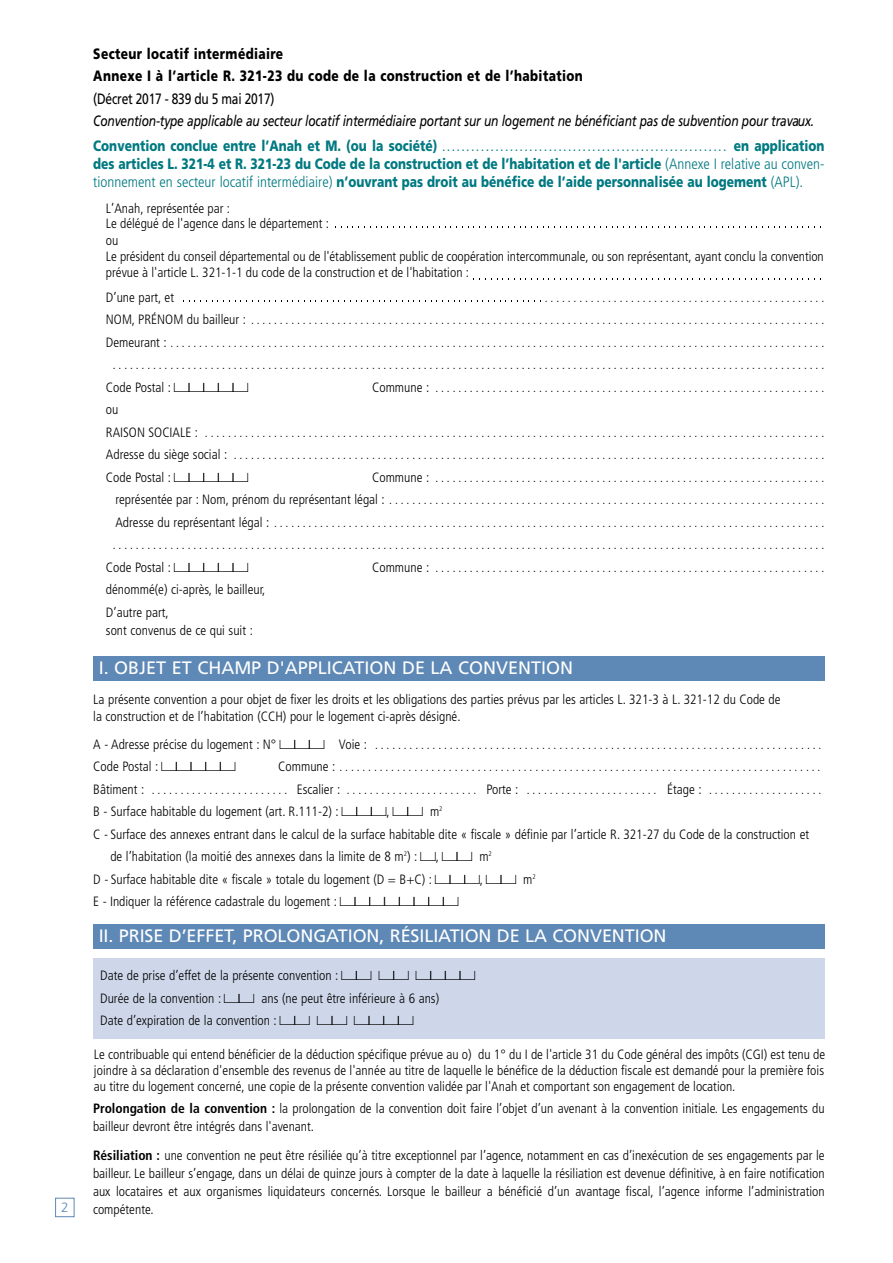
<style>
.page{position:relative;width:893px;height:1263px;background:#fff}
.page>*{position:absolute;margin:0;border:0;box-sizing:border-box;transform-origin:0 0}
.t1{font:18px "Frutiger LT Std";letter-spacing:-.005em;color:#fff}
.t2{font:900 15px/18px "Frutiger LT Std";color:#007981;scale:.8 1}
.t3{font:italic 15px "Frutiger LT Std";letter-spacing:-.015em;color:#000;scale:.8 1}
.t4{font:900 15px "Frutiger LT Std";letter-spacing:.03em;color:#000;scale:.8 1}
.t5{font:15px "Frutiger LT Std";letter-spacing:-.015em;color:#000;scale:.8 1}
.t6{font:300 condensed 13.5px/16.2px "Frutiger LT Std";color:#000}
.t7{font:300 13.5px "Frutiger LT Std";color:#5e88b5}
.t8{font:300 condensed 12px/22.5px "Frutiger LT Std";color:#000;text-align:right}
.t9{font:900 9px "Frutiger LT Std";color:#007981;scale:.8 1}
.s1{font-size:15px}
.s2{font-weight:300;font-stretch:condensed}
.s3{font-size:13.5px}
.s4{font-family:"Peignes TYPO";font-weight:400;font-stretch:normal}
.s5{font-family:"Peignes TYPO";font-weight:400;font-stretch:normal;font-size:13.5px}
.s6{font-weight:700}
</style>
<div class="page">
<div style="left:55px;top:1198px;width:19px;height:19px;border:1px solid #5e88b5"></div>
<div style="left:93px;top:958px;width:732px;height:81px;background:#ced7e9"></div>
<div style="left:93px;top:657px;width:732px;height:24px;background:#5e88b5"></div>
<div style="left:93px;top:924px;width:732px;height:25px;background:#5e88b5"></div>
<svg style="left:183px;top:300px;width:358px;height:2px"></svg>
<svg style="left:335px;top:226px;width:358px;height:1px"></svg>
<svg style="left:699px;top:226px;width:122px;height:1px"></svg>
<svg style="left:473px;top:279px;width:220px;height:1px"></svg>
<svg style="left:699px;top:279px;width:122px;height:1px"></svg>
<p class="t7" style="left:61px;top:1200px;width:9px">2</p>
<p class="t4" style="left:93px;top:45px;width:239px">Secteur locatif intermédiaire</p>
<p class="t4" style="left:93px;top:66px;width:613px">Annexe I à l’article R. 321-23 du code de la construction et de l’habitation</p>
<p class="t5" style="left:93px;top:90px;width:228px">(Décret 2017 - 839 du 5 mai 2017)</p>
<p class="t3" style="left:93px;top:112px;width:903px">Convention-type applicable au secteur locatif intermédiaire portant sur un logement ne bénéficiant pas de subvention pour travaux.</p>
<p class="t9" style="left:93px;top:142px;width:915px"><span class="s1">Conventionconclueentrel’AnahetM.(oulasociété)</span> ........................................................... <span class="s1">enapplication</span></p>
<p class="t2" style="left:93px;top:155px;width:915px">des articles L. 321-4 et R. 321-23 du Code de la construction et de l’habitation et de l'article <span class="s2">(Annexe I relative au conven&shy;tionnement en secteur locatif intermédiaire)</span> n’ouvrant pas droit au bénéfice de l’aide personnalisée au logement <span class="s2">(APL).</span></p>
<p class="t6" style="left:106px;top:200px;width:125px">L’Anah, représentée par :</p>
<p class="t6" style="left:106px;top:216px;width:719px">Le délégué de l'agence dans le département :<br>ou<br>Le président du conseil départemental ou de l'établissement public de coopération intercommunale, ou son représentant, ayant conclu la convention prévue à l'article L. 321-1-1 du code de la construction et de l'habitation :</p>
<p class="t6" style="left:106px;top:289px;width:70px">D’une part, et</p>
<p class="t8" style="left:106px;top:286px;width:720px">. . . . . . . . . . . . . . . . . . . . . . . . . . . . . . . . . . . . . . . . . . . . . . . . .<br><span class="s3">NOM, PRÉNOM du bailleur :</span> . . . . . . . . . . . . . . . . . . . . . . . . . . . . . . . . . . . . . . . . . . . . . . . . . . . . . . . . . . . . . . . . . . . . . . . . . . . . . . . . . . . . . . . . . . . . . . . . . . . .<br><span class="s3">Demeurant :</span> . . . . . . . . . . . . . . . . . . . . . . . . . . . . . . . . . . . . . . . . . . . . . . . . . . . . . . . . . . . . . . . . . . . . . . . . . . . . . . . . . . . . . . . . . . . . . . . . . . . . . . . . . . . . . . . . . . . . . . . . . . . . . . . . . . . . . . . . . . . . . . . . . . . . . . . . . . . . . . . . . . . . . . . . . . . . . . . . . . . . . . . . . . . . . . . . . . . . . . . . . . . . . . . . . . . . . . . . . . . . . . . . . . . . . . . . . . . . . .</p>
<p class="t6" style="left:106px;top:379px;width:144px">Code Postal : <span class="s4">hhhhh</span></p>
<p class="t8" style="left:372px;top:376px;width:453px"><span class="s3">Commune :</span> . . . . . . . . . . . . . . . . . . . . . . . . . . . . . . . . . . . . . . . . . . . . . . . . . . . . . . . . . . . . . . . . . . . .</p>
<p class="t6" style="left:106px;top:401px;width:14px">ou</p>
<p class="t8" style="left:106px;top:421px;width:720px;text-align:left"><span class="s3">RAISON SOCIALE :</span> . . . . . . . . . . . . . . . . . . . . . . . . . . . . . . . . . . . . . . . . . . . . . . . . . . . . . . . . . . . . . . . . . . . . . . . . . . . . . . . . . . . . . . . . . . . . . . . . . . . . . . . . . . . .<br><span class="s3">Adresse du siège social :</span> . . . . . . . . . . . . . . . . . . . . . . . . . . . . . . . . . . . . . . . . . . . . . . . . . . . . . . . . . . . . . . . . . . . . . . . . . . . . . . . . . . . . . . . . . . . . . . . . . . . . . . .</p>
<p class="t6" style="left:106px;top:469px;width:144px">Code Postal : <span class="s4">hhhhh</span></p>
<p class="t8" style="left:113px;top:466px;width:713px;text-align:justify;text-indent:259px"><span class="s3">Commune :</span> . . . . . . . . . . . . . . . . . . . . . . . . . . . . . . . . . . . . . . . . . . . . . . . . . . . . . . . . . . . . . . . . . . . . <span class="s3">représentée par : Nom, prénom du représentant légal :</span> . . . . . . . . . . . . . . . . . . . . . . . . . . . . . . . . . . . . . . . . . . . . . . . . . . . . . . . . . . . . . . . . . . . . . . . . . . . .<br><span class="s3">Adresse du représentant légal :</span> . . . . . . . . . . . . . . . . . . . . . . . . . . . . . . . . . . . . . . . . . . . . . . . . . . . . . . . . . . . . . . . . . . . . . . . . . . . . . . . . . . . . . . . . . . . . . . . . . . . . . . . . . . . . . . . . . . . . . . . . . . . . . . . . . . . . . . . . . . . . . . . . . . . . . . . . . . . . . . . . . . . . . . . . . . . . . . . . . . . . . . . . . . . . . . . . . . . . . . . . . . . . . . . . . . . . . . . . . . . .</p>
<p class="t6" style="left:106px;top:559px;width:144px">Code Postal : <span class="s4">hhhhh</span></p>
<p class="t8" style="left:372px;top:556px;width:453px"><span class="s3">Commune :</span> . . . . . . . . . . . . . . . . . . . . . . . . . . . . . . . . . . . . . . . . . . . . . . . . . . . . . . . . . . . . . . . . . . . .</p>
<p class="t6" style="left:106px;top:578px;width:161px;line-height:22.5px">dénommé(e) ci-après, le bailleur,<br>D’autre part,</p>
<p class="t6" style="left:106px;top:622px;width:148px">sont convenus de ce qui suit :</p>
<h1 class="t1" style="left:99px;top:658px;width:476px">I. OBJET ET CHAMP D'APPLICATION DE LA CONVENTION</h1>
<p class="t6" style="left:93px;top:692px;width:689px">La présente convention a pour objet de fixer les droits et les obligations des parties prévus par les articles L. 321-3 à L. 321-12 du Code de la construction et de l’habitation (CCH) pour le logement ci-après désigné.</p>
<p class="t8" style="left:93px;top:734px;width:730px"><span class="s3">A - Adresse précise du logement : N°</span> <span class="s5">hhh</span> <span class="s3">Voie :</span> . . . . . . . . . . . . . . . . . . . . . . . . . . . . . . . . . . . . . . . . . . . . . . . . . . . . . . . . . . . . . . . . . . . . . . . . . . . . . .</p>
<p class="t6" style="left:93px;top:759px;width:144px">Code Postal : <span class="s4">hhhhh</span></p>
<p class="t8" style="left:93px;top:756px;width:729px"><span class="s3">Commune :</span> . . . . . . . . . . . . . . . . . . . . . . . . . . . . . . . . . . . . . . . . . . . . . . . . . . . . . . . . . . . . . . . . . . . . . . . . . . . . . . . . . . . .<br><span class="s3">Bâtiment :</span> . . . . . . . . . . . . . . . . . . . . . . . . <span class="s3">Escalier :</span> . . . . . . . . . . . . . . . . . . . . . . . <span class="s3">Porte :</span> . . . . . . . . . . . . . . . . . . . . . . . <span class="s3">Étage :</span> . . . . . . . . . . . . . . . . . . . .</p>
<p class="t6" style="left:93px;top:804px;width:351px">B - Surface habitable du logement (art. R.111-2) : <span class="s4">hhh</span>, <span class="s4">hh</span> m<sup>2</sup></p>
<p class="t6" style="left:93px;top:826px;width:717px">C - Surface des annexes entrant dans le calcul de la surface habitable dite « fiscale » définie par l’article R. 321-27 du Code de la construction et</p>
<p class="t6" style="left:110px;top:849px;width:383px">de l’habitation (la moitié des annexes dans la limite de 8 m<sup>2</sup>) : <span class="s4">h</span>, <span class="s4">hh</span> m<sup>2</sup></p>
<p class="t6" style="left:93px;top:871px;width:444px">D - Surface habitable dite « fiscale » totale du logement (D = B+C) : <span class="s4">hhh</span>, <span class="s4">hh</span> m<sup>2</sup></p>
<p class="t6" style="left:93px;top:894px;width:367px">E - Indiquer la référence cadastrale du logement : <span class="s4">hhhhhhhh</span></p>
<h1 class="t1" style="left:99px;top:925px;width:569px">II. PRISE D’EFFET, PROLONGATION, RÉSILIATION DE LA CONVENTION</h1>
<p class="t6" style="left:100px;top:964px;width:377px;line-height:22.5px">Date de prise d’effet de la présente convention : <span class="s4">hh hh hhhh<br></span>Durée de la convention : <span class="s4">hh</span> ans (ne peut être inférieure à 6 ans)<br>Date d’expiration de la convention : <span class="s4">hh hh hhhh</span></p>
<p class="t6" style="left:94px;top:1046px;width:733px;text-align:justify">Le contribuable qui entend bénéficier de la déduction spécifique prévue au o) du 1° du I de l'article 31 du Code général des impôts (CGI) est tenu de joindre à sa déclaration d'ensemble des revenus de l'année au titre de laquelle le bénéfice de la déduction fiscale est demandé pour la première fois au titre du logement concerné, une copie de la présente convention validée par l'Anah et comportant son engagement de location.</p>
<p class="t6" style="left:93px;top:1099px;width:733px;line-height:18px"><span class="s6">Prolongation de la convention :</span> la prolongation de la convention doit faire l’objet d’un avenant à la convention initiale. Les engagements du bailleur devront être intégrés dans l'avenant.</p>
<p class="t6" style="left:93px;top:1146px;width:733px;line-height:18px;text-align:justify"><span class="s6">Résiliation :</span> une convention ne peut être résiliée qu’à titre exceptionnel par l’agence, notamment en cas d’inexécution de ses engagements par le bailleur. Le bailleur s’engage, dans un délai de quinze jours à compter de la date à laquelle la résiliation est devenue définitive, à en faire notification aux locataires et aux organismes liquidateurs concernés. Lorsque le bailleur a bénéficié d’un avantage fiscal, l’agence informe l’administration compétente.</p>
</div>
